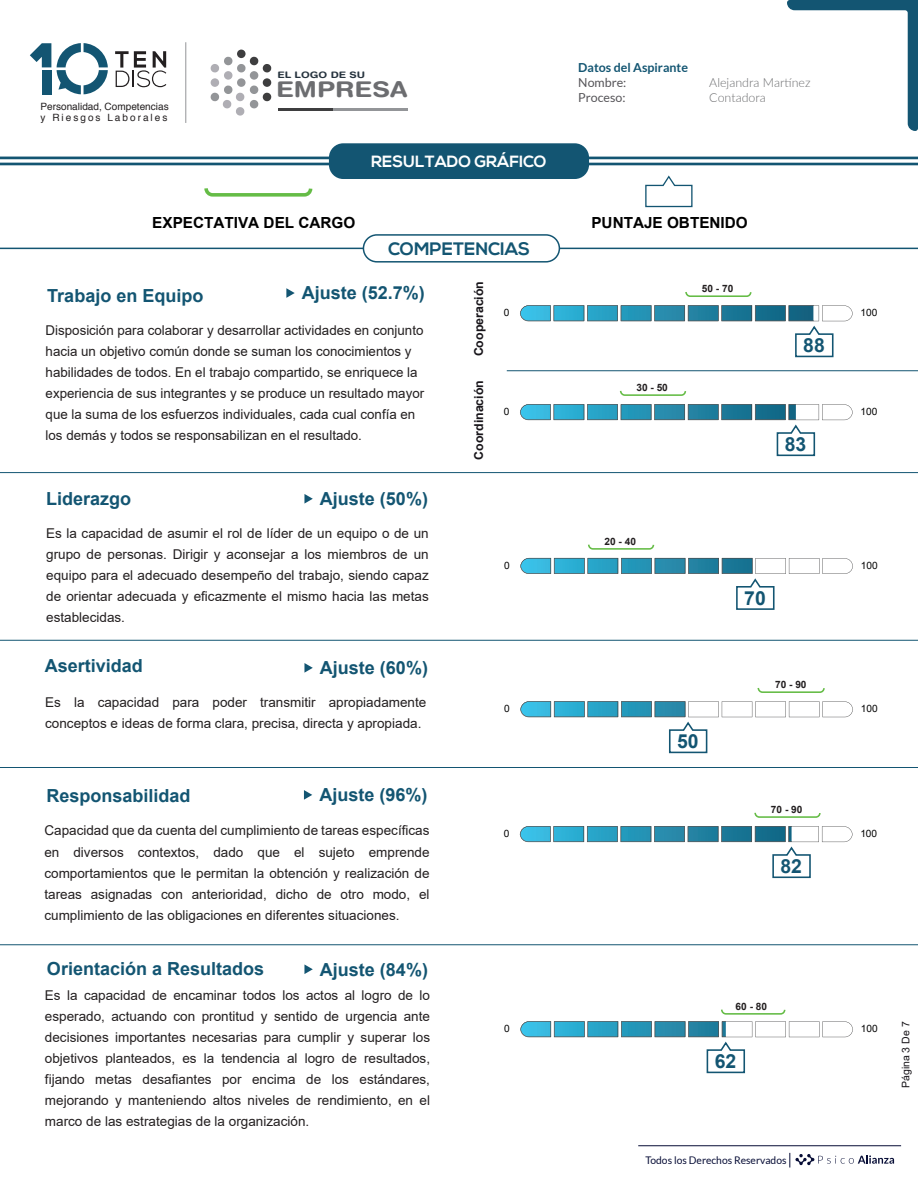
<style>
.page{position:relative;width:918px;height:1188px;background:#fff}
.page>*{position:absolute;margin:0;border:0;box-sizing:border-box;transform-origin:0 0}
.t1{font:700 21.75px "Helvetica Rounded";color:#6c6d70;scale:1.2 1}
.t2{font:700 19.35px "Arial";color:#135572}
.t3{font:700 18px "Arial";color:#135572}
.t4{font:700 18px "Nexa";color:#135572}
.t5{font:700 16.2px "Nexa";color:#fff}
.t6{font:700 15.3px "Arial";color:#000}
.t7{font:13.5px/21px "Arial";color:#231f20;text-align:justify}
.t8{font:300 12.45px/14.9px "Lato";color:#6c6d6f}
.t9{font:700 12.45px "Lato";color:#135572}
.t10{font:12.45px/14.9px "Lato";color:#555458}
.t11{font:700 12.3px "Arial";color:#18151a}
.t12{font:10.5px "Lato";color:#070d36}
.t13{font:10.5px "Arial";color:#18151a}
.t14{font:10.05px/11.1px "Helvetica";color:#231f20}
.t15{font:700 10.05px "Arial";color:#231f20}
.t16{font:10.05px "Arial";color:#000001}
.t17{font:700 9px "Helvetica Rounded";color:#26333e;scale:1.2 1}
</style>
<div class="page">
<hr style="left:0;top:472px;width:918px;height:1px;background:#135572">
<hr style="left:0;top:640px;width:918px;height:1px;background:#135572">
<hr style="left:0;top:767px;width:918px;height:1px;background:#135572">
<hr style="left:0;top:945px;width:918px;height:1px;background:#135572">
<svg style="left:304px;top:494px;width:9px;height:10px"></svg>
<svg style="left:588px;top:544px;width:67px;height:6px"></svg>
<svg style="left:520px;top:558px;width:333px;height:52px"></svg>
<svg style="left:304px;top:663px;width:9px;height:10px"></svg>
<svg style="left:757px;top:687px;width:68px;height:6px"></svg>
<svg style="left:520px;top:701px;width:333px;height:53px"></svg>
<hr style="left:638px;top:1145px;width:263px;height:1px;background:#070d36">
<svg style="left:795px;top:1154px;width:99px;height:11px"></svg>
<svg style="left:304px;top:964px;width:9px;height:10px"></svg>
<svg style="left:520px;top:1021px;width:333px;height:53px"></svg>
<svg style="left:721px;top:1009px;width:65px;height:6px"></svg>
<svg style="left:304px;top:790px;width:8px;height:10px"></svg>
<svg style="left:754px;top:812px;width:67px;height:6px"></svg>
<svg style="left:520px;top:826px;width:333px;height:53px"></svg>
<hr style="left:507px;top:370px;width:411px;height:1px;background:#135572">
<svg style="left:286px;top:288px;width:9px;height:10px"></svg>
<svg style="left:685px;top:292px;width:67px;height:5px"></svg>
<svg style="left:619px;top:390px;width:68px;height:6px"></svg>
<svg style="left:520px;top:305px;width:333px;height:53px"></svg>
<svg style="left:520px;top:404px;width:333px;height:53px"></svg>
<svg style="left:645px;top:175px;width:48px;height:33px"></svg>
<svg style="left:204px;top:188px;width:109px;height:9px"></svg>
<hr style="left:0;top:248px;width:918px;height:1px;background:#135572">
<div style="left:363px;top:235px;width:196px;height:27px;background:#fff;border-radius:13px"></div>
<div style="left:363px;top:234px;width:197px;height:29px;border:2px solid #135572;border-radius:13px"></div>
<hr style="left:0;top:157px;width:918px;height:2px;background:#135572">
<hr style="left:0;top:163px;width:918px;height:2px;background:#135572">
<div style="left:329px;top:143px;width:260px;height:36px;background:#135572;border-radius:14px"></div>
<svg style="left:57px;top:43px;width:51px;height:51px"></svg>
<svg style="left:30px;top:43px;width:21px;height:24px"></svg>
<div style="left:42px;top:70px;width:9px;height:24px;background:#135572"></div>
<svg style="left:115px;top:51px;width:51px;height:36px"></svg>
<div style="left:237px;top:50px;width:9px;height:8px;background:#3e3e3f;border-radius:50%"></div>
<div style="left:237px;top:78px;width:9px;height:9px;background:#939598;border-radius:50%"></div>
<div style="left:263px;top:78px;width:8px;height:9px;background:#3e3e3f;border-radius:50%"></div>
<div style="left:211px;top:78px;width:8px;height:9px;background:#afaeb4;border-radius:50%"></div>
<div style="left:250px;top:71px;width:8px;height:9px;background:#939598;border-radius:50%"></div>
<svg style="left:210px;top:56px;width:62px;height:17px"></svg>
<div style="left:224px;top:71px;width:8px;height:9px;background:#afaeb4;border-radius:50%"></div>
<svg style="left:210px;top:85px;width:62px;height:31px"></svg>
<hr style="left:278px;top:108px;width:55px;height:2px;background:#3e3e3f">
<hr style="left:333px;top:108px;width:75px;height:2px;background:#939598">
<hr style="left:186px;top:42px;width:1px;height:81px;background:#939598">
<svg style="left:787px;top:0;width:131px;height:131px"></svg>
<p class="t14" style="left:41px;top:100px;width:130px">Personalidad, Competencias y Riesgos Laborales</p>
<p class="t9" style="left:578px;top:61px;width:111px">Datos del Aspirante</p>
<p class="t17" style="left:277px;top:70px;width:75px">EL LOGO DE SU</p>
<h1 class="t1" style="left:276px;top:76px;width:111px">EMPRESA</h1>
<p class="t10" style="left:578px;top:75px;width:50px">Nombre:<br>Proceso:</p>
<p class="t8" style="left:709px;top:75px;width:103px">Alejandra Martínez<br>Contadora</p>
<p class="t5" style="left:371px;top:152px;width:177px">RESULTADO GRÁFICO</p>
<p class="t6" style="left:152px;top:212px;width:205px">EXPECTATIVA DEL CARGO</p>
<p class="t6" style="left:591px;top:212px;width:158px">PUNTAJE OBTENIDO</p>
<h3 class="t4" style="left:388px;top:238px;width:144px">COMPETENCIAS</h3>
<h3 class="t3" style="left:47px;top:283px;width:158px">Trabajo en Equipo</h3>
<h3 class="t3" style="left:302px;top:280px;width:125px">Ajuste (52.7%)</h3>
<p class="t7" style="left:46px;top:320px;width:380px;text-align:left">Disposición para colaborar y desarrollar actividades en conjunto hacia un objetivo común donde se suman los conocimientos y habilidades de todos. En el trabajo compartido, se enriquece la experiencia de sus integrantes y se produce un resultado mayor que la suma de los esfuerzos individuales, cada cual confía en los demás y todos se responsabilizan en el resultado.</p>
<p class="t11" style="left:470px;top:356px;width:77px;rotate:-90deg">Cooperación</p>
<p class="t11" style="left:470px;top:460px;width:81px;rotate:-90deg">Coordinación</p>
<p class="t15" style="left:702px;top:281px;width:33px">50 - 70</p>
<p class="t16" style="left:504px;top:306px;width:7px">0</p>
<p class="t16" style="left:861px;top:306px;width:18px">100</p>
<h2 class="t2" style="left:803px;top:332px;width:23px">88</h2>
<p class="t15" style="left:636px;top:380px;width:33px">30 - 50</p>
<p class="t16" style="left:504px;top:404px;width:7px">0</p>
<p class="t16" style="left:861px;top:404px;width:18px">100</p>
<h2 class="t2" style="left:785px;top:430px;width:23px">83</h2>
<h3 class="t3" style="left:46px;top:486px;width:87px">Liderazgo</h3>
<h3 class="t3" style="left:320px;top:486px;width:110px">Ajuste (50%)</h3>
<p class="t7" style="left:46px;top:523px;width:384px">Es la capacidad de asumir el rol de líder de un equipo o de un grupo de personas. Dirigir y aconsejar a los miembros de un equipo para el adecuado desempeño del trabajo, siendo capaz de orientar adecuada y eficazmente el mismo hacia las metas establecidas.</p>
<p class="t15" style="left:605px;top:534px;width:33px">20 - 40</p>
<p class="t16" style="left:504px;top:558px;width:7px">0</p>
<p class="t16" style="left:861px;top:558px;width:18px">100</p>
<h2 class="t2" style="left:744px;top:584px;width:23px">70</h2>
<h3 class="t3" style="left:45px;top:653px;width:100px">Asertividad</h3>
<h3 class="t3" style="left:320px;top:655px;width:110px">Ajuste (60%)</h3>
<p class="t7" style="left:45px;top:692px;width:383px">Es la capacidad para poder transmitir apropiadamente conceptos e ideas de forma clara, precisa, directa y apropiada.</p>
<h3 class="t3" style="left:46px;top:783px;width:146px">Responsabilidad</h3>
<h3 class="t3" style="left:319px;top:782px;width:110px">Ajuste (96%)</h3>
<p class="t7" style="left:44px;top:820px;width:387px">Capacidad que da cuenta del cumplimiento de tareas específicas en diversos contextos, dado que el sujeto emprende comportamientos que le permitan la obtención y realización de tareas asignadas con anterioridad, dicho de otro modo, el cumplimiento de las obligaciones en diferentes situaciones.</p>
<h3 class="t3" style="left:47px;top:956px;width:219px">Orientación a Resultados</h3>
<h3 class="t3" style="left:320px;top:957px;width:110px">Ajuste (84%)</h3>
<p class="t7" style="left:45px;top:984px;width:387px">Es la capacidad de encaminar todos los actos al logro de lo esperado, actuando con prontitud y sentido de urgencia ante decisiones importantes necesarias para cumplir y superar los objetivos planteados, es la tendencia al logro de resultados, fijando metas desafiantes por encima de los estándares, mejorando y manteniendo altos niveles de rendimiento, en el marco de las estrategias de la organización.</p>
<p class="t15" style="left:775px;top:677px;width:33px">70 - 90</p>
<p class="t16" style="left:504px;top:702px;width:7px">0</p>
<p class="t16" style="left:861px;top:702px;width:18px">100</p>
<h2 class="t2" style="left:677px;top:728px;width:23px">50</h2>
<p class="t15" style="left:771px;top:802px;width:33px">70 - 90</p>
<p class="t16" style="left:504px;top:826px;width:7px">0</p>
<p class="t16" style="left:860px;top:826px;width:18px">100</p>
<h2 class="t2" style="left:781px;top:852px;width:23px">82</h2>
<p class="t15" style="left:736px;top:999px;width:33px">60 - 80</p>
<p class="t16" style="left:504px;top:1022px;width:7px">0</p>
<p class="t16" style="left:861px;top:1022px;width:18px">100</p>
<h2 class="t2" style="left:715px;top:1048px;width:23px">62</h2>
<p class="t12" style="left:646px;top:1154px;width:142px">Todos los Derechos Reservados</p>
<p class="t13" style="left:899px;top:1088px;width:68px;rotate:-90deg">Página 3 De 7</p>
</div>
